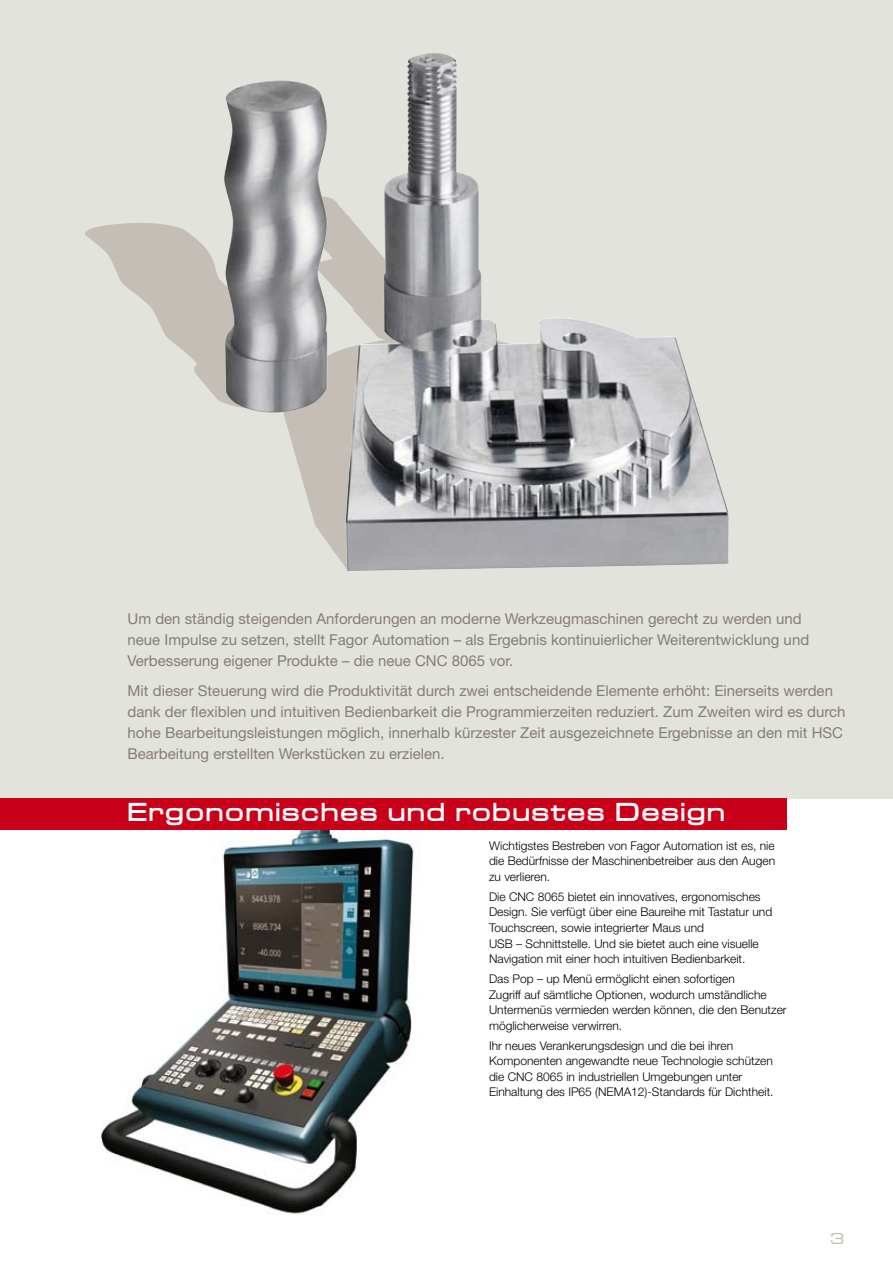
<style>
.page{position:relative;width:893px;height:1263px;background:#fff}
.page>*{position:absolute;margin:0;border:0;box-sizing:border-box;transform-origin:0 0}
.t1{font:700 27px "Microgramma D";letter-spacing:.075em;color:#fff}
.t2{font:500 16.5px "Microgramma D";color:#c5beb6}
.t3{font:15px/21px "Helvetica Neue LT Std";color:#867d72}
.t4{font:300 12px/15.6px "Helvetica Neue LT Std";color:#000}
</style>
<div class="page">
<img style="left:100px;top:830px;width:314px;height:384px">
<div style="left:0;top:0;width:893px;height:798px;background:#e3e3dd"></div>
<div style="left:0;top:798px;width:787px;height:32px;background:#c90019"></div>
<svg style="left:85px;top:223px;width:139px;height:180px"></svg>
<img style="left:224px;top:53px;width:505px;height:518px">
<p class="t3" style="left:128px;top:608px;width:683px">Um den ständig steigenden Anforderungen an moderne Werkzeugmaschinen gerecht zu werden und neue Impulse zu setzen, stellt Fagor Automation – als Ergebnis kontinuierlicher Weiterentwicklung und<br>Verbesserung eigener Produkte – die neue CNC 8065 vor.</p>
<p class="t3" style="left:128px;top:680px;width:719px">Mit dieser Steuerung wird die Produktivität durch zwei entscheidende Elemente erhöht: Einerseits werden dank der flexiblen und intuitiven Bedienbarkeit die Programmierzeiten reduziert. Zum Zweiten wird es durch hohe Bearbeitungsleistungen möglich, innerhalb kürzester Zeit ausgezeichnete Ergebnisse an den mit HSC Bearbeitung erstellten Werkstücken zu erzielen.</p>
<h1 class="t1" style="left:128px;top:795px;width:599px">Ergonomisches und robustes Design</h1>
<p class="t4" style="left:489px;top:837px;width:288px;text-align:justify">Wichtigstes Bestreben von Fagor Automation ist es, nie die Bedürfnisse der Maschinenbetreiber aus den Augen zu verlieren.</p>
<p class="t4" style="left:489px;top:888px;width:285px">Die CNC 8065 bietet ein innovatives, ergonomisches Design. Sie verfügt über eine Baureihe mit Tastatur und Touchscreen, sowie integrierter Maus und<br>USB – Schnittstelle. Und sie bietet auch eine visuelle Navigation mit einer hoch intuitiven Bedienbarkeit.</p>
<p class="t4" style="left:489px;top:971px;width:299px">Das Pop – up Menü ermöglicht einen sofortigen<br>Zugriff auf sämtliche Optionen, wodurch umständliche Untermenüs vermieden werden können, die den Benutzer möglicherweise verwirren.</p>
<p class="t4" style="left:489px;top:1037px;width:286px">Ihr neues Verankerungsdesign und die bei ihren Komponenten angewandte neue Technologie schützen die CNC 8065 in industriellen Umgebungen unter Einhaltung des IP65 (NEMA12)-Standards für Dichtheit.</p>
<h2 class="t2" style="left:830px;top:1228px;width:15px">3</h2>
</div>
